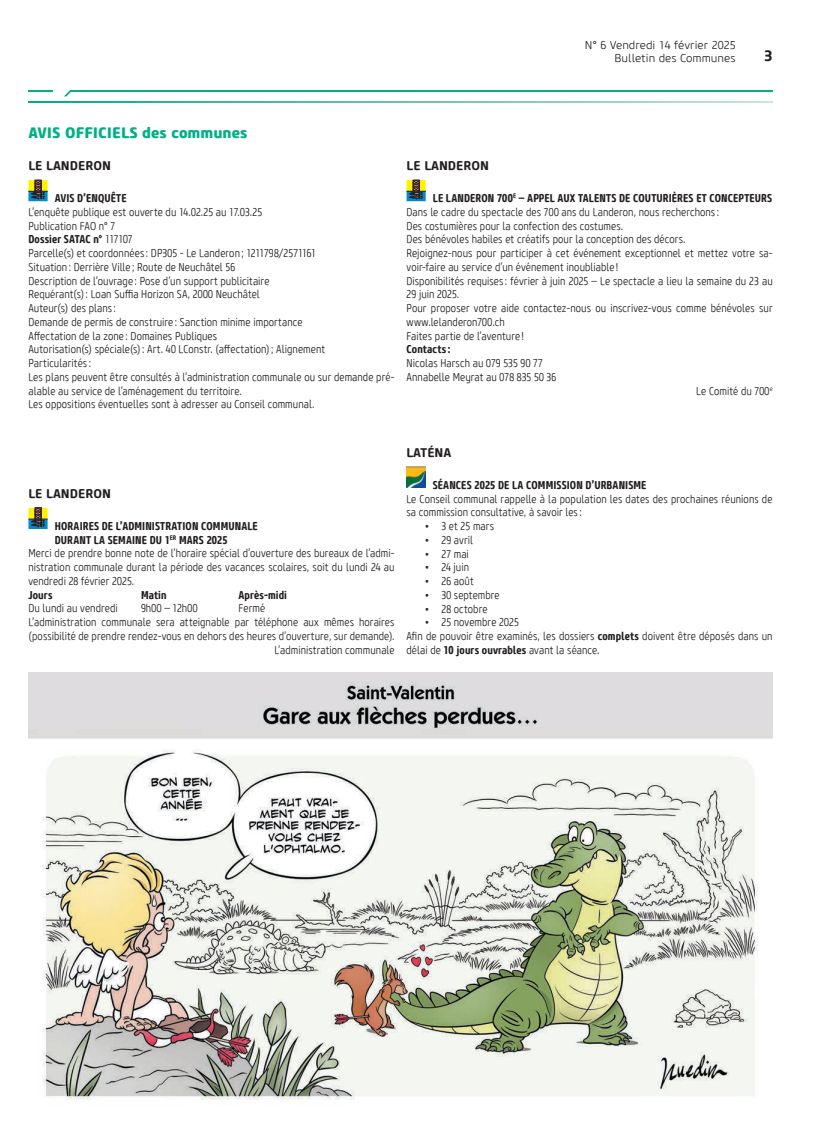
<style>
.page{position:relative;width:833px;height:1134px;background:#fff}
.page>*{position:absolute;margin:0;border:0;box-sizing:border-box;transform-origin:0 0}
.t1{font:800 15px "Core Sans M75";color:#00b086}
.t2{font:700 15px "Core Sans M65";color:#231f20}
.t3{font:700 12.5px "Core Sans M65";color:#231f20}
.t4{font:300 11.25px/13.8px "Core Sans M37 Cn";letter-spacing:.005em;color:#231f20}
.t5{font:700 11.25px/13.8px "Core Sans M67 Cn";letter-spacing:.01em;color:#231f20}
.t6{font:300 11.25px/13.5px "Core Sans M35";color:#231f20;text-align:right}
.t7{font:300 11.25px "Core Sans M37 Cn";letter-spacing:.025em;color:#231f20}
.s1{font-family:"Core Sans M37 Cn";font-weight:300}
.s2{font-family:"Core Sans M67 Cn";font-weight:700}
</style>
<div class="page">
<svg style="left:28px;top:101px;width:744px;height:2px"></svg>
<hr style="left:70px;top:90px;width:702px;height:2px;background:#06ac84">
<hr style="left:28px;top:90px;width:25px;height:2px;background:#06ac84">
<svg style="left:64px;top:90px;width:7px;height:6px"></svg>
<div style="left:28px;top:519px;width:20px;height:10px;background:#008bd0"></div>
<svg style="left:28px;top:508px;width:20px;height:19px"></svg>
<div style="left:406px;top:191px;width:20px;height:10px;background:#008bd0"></div>
<svg style="left:406px;top:180px;width:20px;height:19px"></svg>
<div style="left:28px;top:191px;width:20px;height:10px;background:#008bd0"></div>
<svg style="left:28px;top:180px;width:20px;height:19px"></svg>
<img style="left:28px;top:672px;width:744px;height:428px">
<img style="left:406px;top:467px;width:19px;height:21px">
<p class="t6" style="left:585px;top:39px;width:152px">N° 6 Vendredi 14 février 2025<br>Bulletin des Communes</p>
<h1 class="t2" style="left:764px;top:46px;width:10px">3</h1>
<h1 class="t1" style="left:28px;top:123px;width:221px">AVIS OFFICIELS des communes</h1>
<p class="t3" style="left:28px;top:158px;width:84px">LE LANDERON</p>
<p class="t5" style="left:55px;top:191px;width:74px">AVIS D’ENQUÊTE</p>
<p class="t4" style="left:28px;top:205px;width:235px">L’enquête publique est ouverte du 14.02.25 au 17.03.25<br>Publication FAO n° 7</p>
<p class="t5" style="left:28px;top:233px;width:106px">Dossier SATAC n° <span class="s1">117107</span></p>
<p class="t4" style="left:28px;top:247px;width:368px">Parcelle(s) et coordonnées: DP305 - Le Landeron ; 1211798/2571161<br>Situation : Derrière Ville ; Route de Neuchâtel 56<br>Description de l’ouvrage : Pose d’un support publicitaire<br>Requérant(s) : Loan Suffia Horizon SA, 2000 Neuchâtel<br>Auteur(s) des plans:<br>Demande de permis de construire : Sanction minime importance<br>Affectation de la zone : Domaines Publiques<br>Autorisation(s) spéciale(s) : Art. 40 LConstr. (affectation) ; Alignement<br>Particularités:<br>Les plans peuvent être consultés à l’administration communale ou sur demande pré&shy;alable au service de l’aménagement du territoire.<br>Les oppositions éventuelles sont à adresser au Conseil communal.</p>
<p class="t3" style="left:406px;top:158px;width:84px">LE LANDERON</p>
<p class="t5" style="left:433px;top:191px;width:341px">LE LANDERON 700<sup>E</sup> – APPEL AUX TALENTS DE COUTURIÈRES ET CONCEPTEURS</p>
<p class="t4" style="left:406px;top:205px;width:368px">Dans le cadre du spectacle des 700 ans du Landeron, nous recherchons:<br>Des costumières pour la confection des costumes.<br>Des bénévoles habiles et créatifs pour la conception des décors.<br>Rejoignez-nous pour participer à cet événement exceptionnel et mettez votre sa&shy;voir-faire au service d’un événement inoubliable !<br>Disponibilités requises: février à juin 2025 – Le spectacle a lieu la semaine du 23 au 29 juin 2025.<br>Pour proposer votre aide contactez-nous ou inscrivez-vous comme bénévoles sur www.lelanderon700.ch<br>Faites partie de l’aventure !</p>
<p class="t5" style="left:406px;top:343px;width:45px">Contacts :</p>
<p class="t4" style="left:406px;top:357px;width:151px">Nicolas Harsch au 079 535 90 77<br>Annabelle Meyrat au 078 835 50 36</p>
<p class="t4" style="left:696px;top:384px;width:78px">Le Comité du 700<sup>e</sup></p>
<p class="t3" style="left:28px;top:486px;width:84px">LE LANDERON</p>
<p class="t5" style="left:55px;top:519px;width:205px">HORAIRES DE L’ADMINISTRATION COMMUNALE<br>DURANT LA SEMAINE DU 1<sup>ER</sup> MARS 2025</p>
<p class="t4" style="left:28px;top:547px;width:368px;text-align:justify">Merci de prendre bonne note de l’horaire spécial d’ouverture des bureaux de l’admi&shy;nistration communale durant la période des vacances scolaires, soit du lundi 24 au vendredi 28 février 2025.</p>
<p class="t5" style="left:28px;top:588px;width:26px">Jours</p>
<p class="t5" style="left:141px;top:588px;width:27px">Matin</p>
<p class="t5" style="left:238px;top:588px;width:50px">Après-midi</p>
<p class="t4" style="left:28px;top:602px;width:91px">Du lundi au vendredi</p>
<p class="t7" style="left:141px;top:602px;width:58px">9h00 – 12h00</p>
<p class="t4" style="left:238px;top:602px;width:28px">Fermé</p>
<p class="t4" style="left:28px;top:616px;width:368px">L’administration communale sera atteignable par téléphone aux mêmes horaires</p>
<p class="t4" style="left:28px;top:629px;width:368px">(possibilité de prendre rendez-vous en dehors des heures d’ouverture, sur demande).</p>
<p class="t4" style="left:274px;top:643px;width:122px">L’administration communale</p>
<p class="t3" style="left:406px;top:445px;width:47px">LATÉNA</p>
<p class="t5" style="left:433px;top:478px;width:215px">SÉANCES 2025 DE LA COMMISSION D’URBANISME</p>
<p class="t4" style="left:406px;top:492px;width:367px">Le Conseil communal rappelle à la population les dates des prochaines réunions de sa commission consultative, à savoir les:</p>
<p class="t4" style="left:425px;top:519px;width:70px">• 3 et 25 mars</p>
<p class="t4" style="left:425px;top:533px;width:49px">• 29 avril</p>
<p class="t4" style="left:425px;top:547px;width:45px">• 27 mai</p>
<p class="t4" style="left:425px;top:561px;width:45px">• 24 juin</p>
<p class="t4" style="left:425px;top:574px;width:50px">• 26 août</p>
<p class="t4" style="left:425px;top:588px;width:76px">• 30 septembre</p>
<p class="t4" style="left:425px;top:602px;width:64px">• 28 octobre</p>
<p class="t4" style="left:406px;top:616px;width:368px;text-indent:19px">• 25 novembre 2025<br>Afin de pouvoir être examinés, les dossiers <span class="s2">complets</span> doivent être déposés dans un délai de <span class="s2">10 jours ouvrables</span> avant la séance.</p>
</div>
